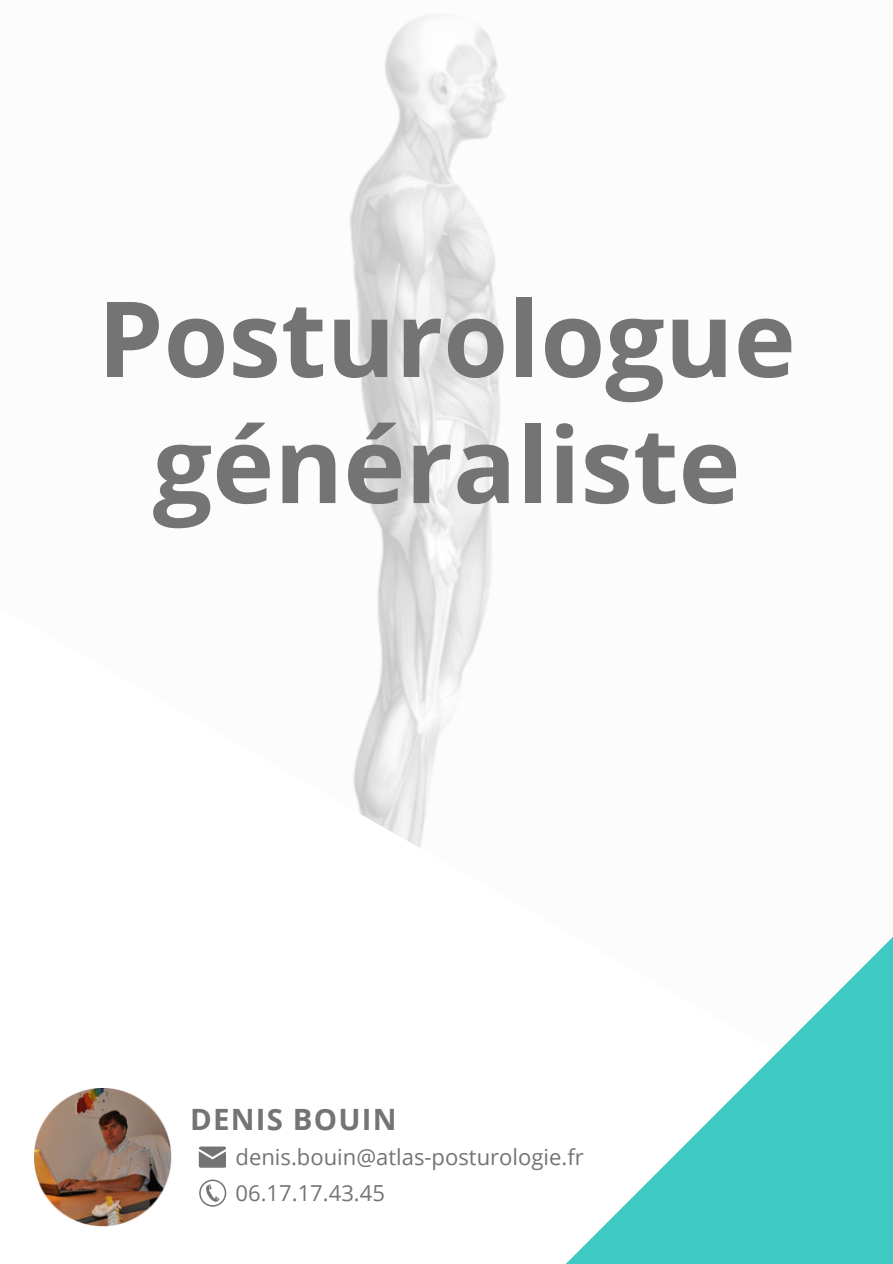
<style>
.page{position:relative;width:893px;height:1264px;background:#fff}
.page>*{position:absolute;margin:0;border:0;box-sizing:border-box;transform-origin:0 0}
.t1{font:700 105px/126px "Open Sans";color:#747474;text-align:center}
.t2{font:700 29.4px "Open Sans";letter-spacing:.04em;color:#747474}
.t3{font:22.05px "Open Sans";color:#747474}
</style>
<div class="page">
<img style="left:349px;top:15px;width:157px;height:581px">
<svg style="left:89px;top:596px;width:399px;height:631px"></svg>
<svg style="left:567px;top:938px;width:325px;height:325px"></svg>
<img style="left:34px;top:1088px;width:137px;height:137px">
<svg style="left:199px;top:1146px;width:27px;height:21px"></svg>
<svg style="left:199px;top:1179px;width:27px;height:27px"></svg>
<div style="left:201px;top:1181px;width:24px;height:24px;background:#fff;border-radius:50%"></div>
<svg style="left:206px;top:1184px;width:13px;height:17px"></svg>
<h1 class="t1" style="left:98px;top:273px;width:699px">Posturologue généraliste</h1>
<p class="t2" style="left:190px;top:1098px;width:208px">DENIS BOUIN</p>
<h2 class="t3" style="left:235px;top:1141px;width:350px">denis.bouin@atlas-posturologie.fr</h2>
<p class="t3" style="left:235px;top:1177px;width:151px">06.17.17.43.45</p>
</div>
